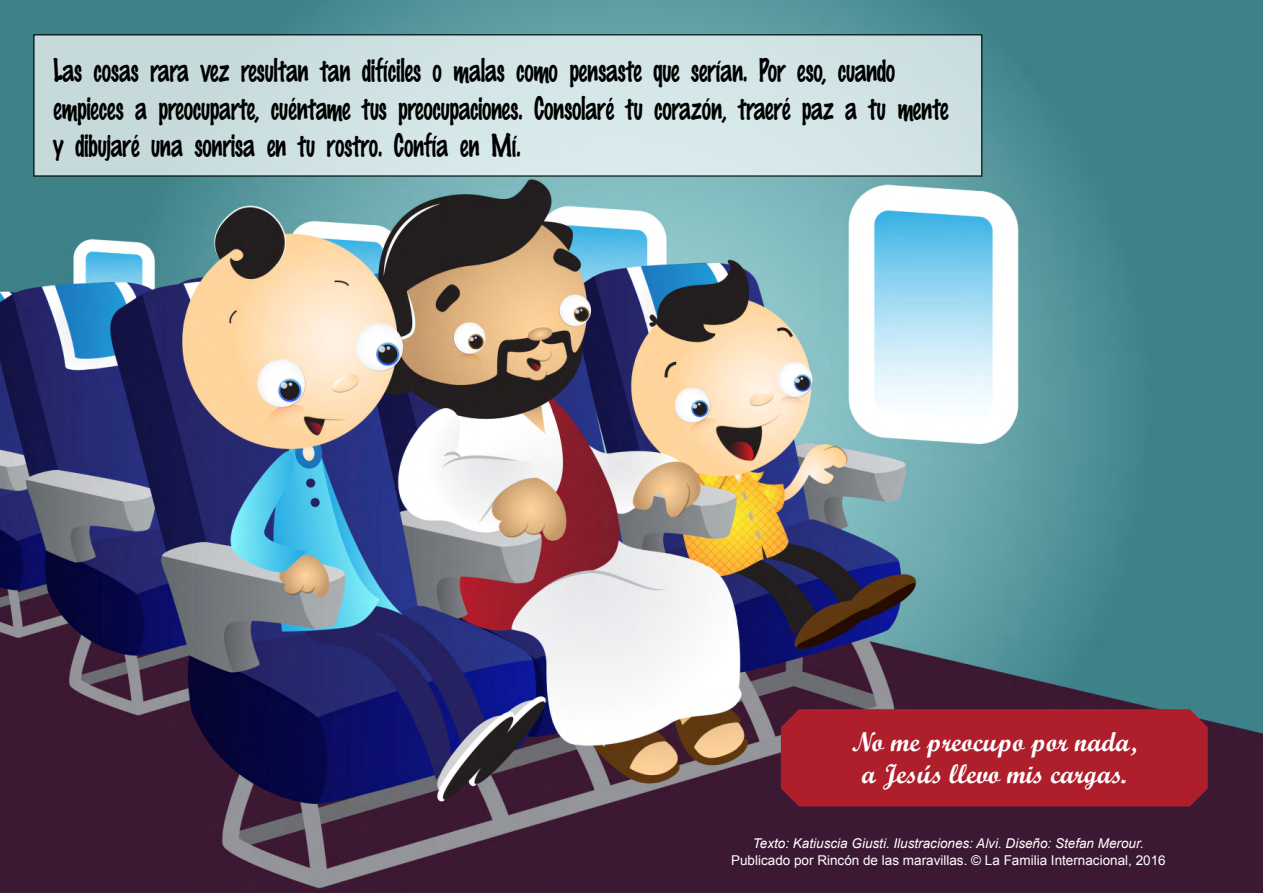
<style>
.page{position:relative;width:1263px;height:893px;background:#fff}
.page>*{position:absolute;margin:0;border:0;box-sizing:border-box;transform-origin:0 0}
.t1{font:condensed 31.5px/37.8px "Comic 2";letter-spacing:-.01em;color:#000}
.t2{font:27px "Script MT Bold";color:#fff}
.t3{font:13.5px "Arial";color:#fff}
.t4{font:italic 13.5px "Arial";color:#fff}
</style>
<div class="page">
<img style="left:0;top:0;width:1263px;height:893px">
<div style="left:781px;top:709px;width:427px;height:97px;background:#af1e2b"></div>
<div style="left:34px;top:35px;width:948px;height:141px;background:#d1e3e5"></div>
<div style="left:33px;top:34px;width:949px;height:143px;border:2px solid #000"></div>
<p class="t1" style="left:53px;top:51px;width:897px">Las cosas rara vez resultan tan difíciles o malas como pensaste que serían. Por eso, cuando empieces a preocuparte, cuéntame tus preocupaciones. Consolaré tu corazón, traeré paz a tu mente y dibujaré una sonrisa en tu rostro. Confía en Mí.</p>
<p class="t2" style="left:851px;top:725px;width:286px">No me preocupo por nada,</p>
<p class="t2" style="left:862px;top:758px;width:266px">a Jesús llevo mis cargas.</p>
<p class="t4" style="left:753px;top:835px;width:392px">Texto: Katiuscia Giusti. Ilustraciones: Alvi. Diseño: Stefan Merour.</p>
<p class="t3" style="left:731px;top:850px;width:436px">Publicado por Rincón de las maravillas. © La Familia Internacional, 2016</p>
</div>
